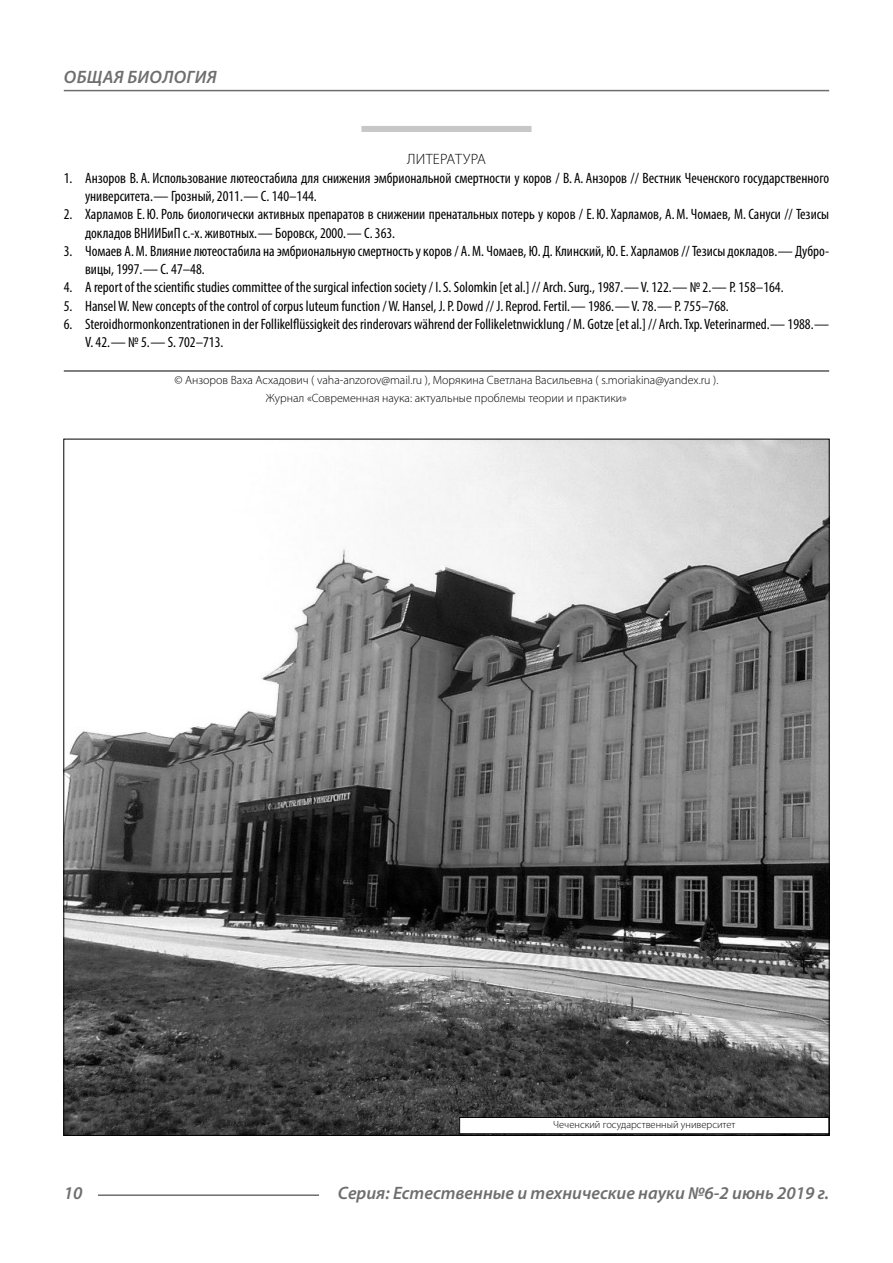
<style>
.page{position:relative;width:893px;height:1263px;background:#fff}
.page>*{position:absolute;margin:0;border:0;box-sizing:border-box;transform-origin:0 0}
.t1{font:italic 600 18px "Myriad Pro";color:#6e6e6e}
.t2{font:italic 600 18px "Myriad Pro";letter-spacing:.02em;color:#6e6e6e}
.t3{font:condensed 15px/18.3px "Myriad Pro";color:#000}
.Literature{font:300 15px "Myriad Pro";letter-spacing:.02em;color:#000}
.Copy{font:300 12px/18.3px "Myriad Pro";color:#000;text-align:center}
.Author-doc{font:300 10.5px "Myriad Pro";color:#000}
</style>
<div class="page">
<div style="left:361px;top:126px;width:170px;height:6px;background:#c7c7c7"></div>
<hr style="left:64px;top:371px;width:765px;height:1px;background:#000">
<img style="left:65px;top:441px;width:763px;height:693px">
<div style="left:460px;top:1117px;width:369px;height:17px;background:#fff"></div>
<div style="left:459px;top:1117px;width:370px;height:17px;border:1px solid #000"></div>
<hr style="left:98px;top:1194px;width:221px;height:2px;background:#6e6e6e">
<hr style="left:64px;top:90px;width:765px;height:1px;background:#6e6e6e">
<p class="t2" style="left:64px;top:66px;width:154px">ОБЩАЯ БИОЛОГИЯ</p>
<p class="Literature" style="left:407px;top:150px;width:80px">ЛИТЕРАТУРА</p>
<p class="t3" style="left:85px;top:168px;width:746px;text-indent:-21px">1. Анзоров В. А. Использование лютеостабила для снижения эмбриональной смертности у коров / В. А. Анзоров // Вестник Чеченского государственного университета.— Грозный, 2011.— С. 140–144.</p>
<p class="t3" style="left:85px;top:205px;width:746px;text-indent:-21px">2. Харламов Е.Ю. Роль биологически активных препаратов в снижении пренатальных потерь у коров / Е.Ю. Харламов, А.М. Чомаев, М. Сануси // Тезисы докладов ВНИИБиП с.-х. животных.— Боровск, 2000.— С. 363.</p>
<p class="t3" style="left:85px;top:242px;width:746px;text-indent:-21px">3. Чомаев А.М. Влияние лютеостабила на эмбриональную смертность у коров / А.М. Чомаев, Ю. Д. Клинский, Ю.Е. Харламов // Тезисы докладов.— Дубро&shy;вицы, 1997.— С. 47–48.</p>
<p class="t3" style="left:64px;top:278px;width:721px">4. A report of the scientific studies committee of the surgical infection society / I.S. Solomkin [et al.] // Arch. Surg., 1987.— V. 122.— № 2.— P. 158–164.</p>
<p class="t3" style="left:64px;top:296px;width:667px">5. Hansel W. New concepts of the control of corpus luteum function / W. Hansel, J.P. Dowd // J. Reprod. Fertil.— 1986.— V. 78.— P. 755–768.</p>
<p class="t3" style="left:85px;top:315px;width:746px;text-indent:-21px">6. Steroidhormonkonzentrationen in der Follikelflüssigkeit des rinderovars während der Follikeletnwicklung / M. Gotze [et al.] // Arch. Txp. Veterinarmed.— 1988.—<br>V. 42.— № 5.— S. 702–713.</p>
<p class="Copy" style="left:174px;top:371px;width:546px">© Анзоров Ваха Асхадович ( vaha-anzorov@mail.ru ), Морякина Светлана Васильевна ( s.moriakina@yandex.ru ).<br>Журнал «Современная наука: актуальные проблемы теории и практики»</p>
<p class="Author-doc" style="left:553px;top:1118px;width:184px">Чеченский государственный университет</p>
<p class="t1" style="left:64px;top:1182px;width:20px">10</p>
<p class="t1" style="left:338px;top:1182px;width:493px">Серия: Естественные и технические науки №6-2 июнь 2019 г.</p>
</div>
